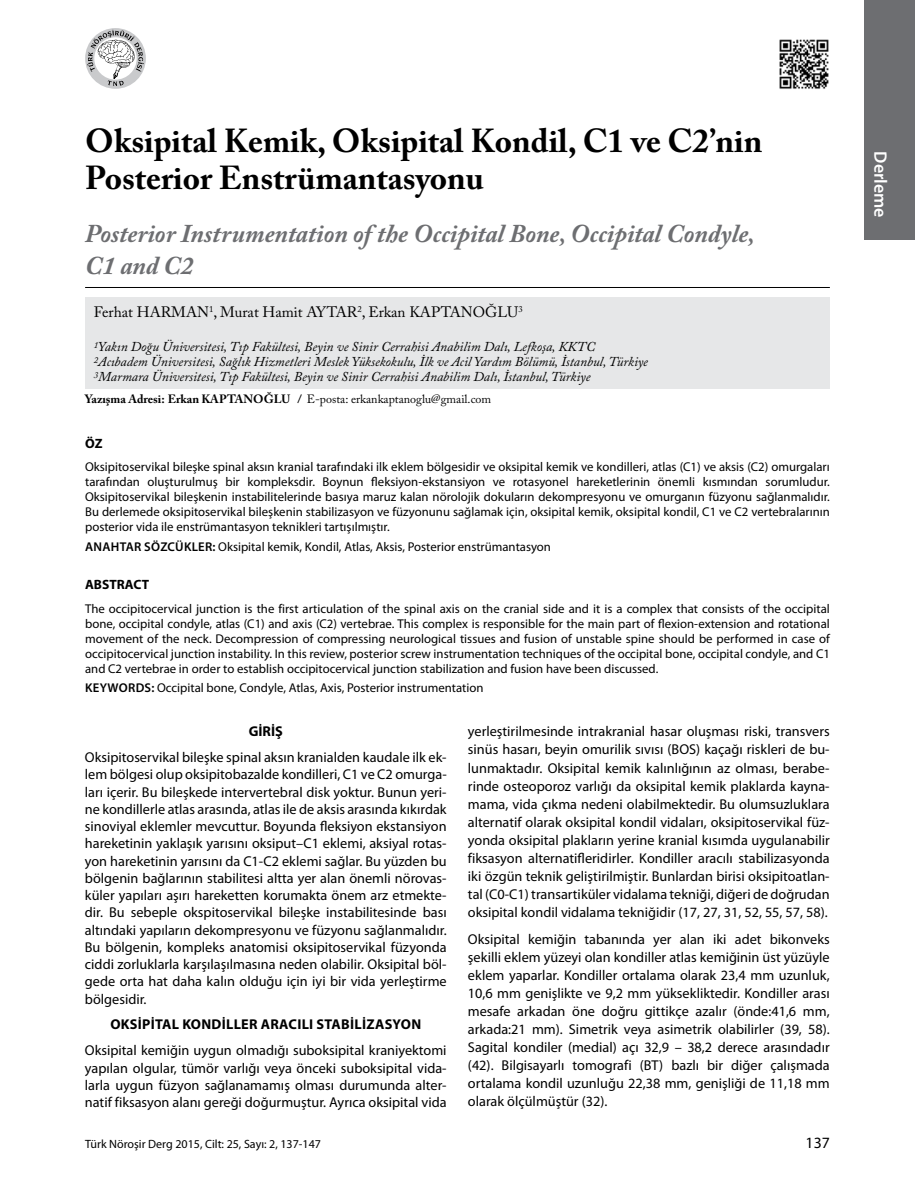
<style>
.page{position:relative;width:915px;height:1191px;background:#fff}
.page>*{position:absolute;margin:0;border:0;box-sizing:border-box;transform-origin:0 0}
.t1{font:700 33px/37.5px "Adobe Caslon Pro";color:#000}
.t2{font:italic 700 25.5px/31.5px "Adobe Caslon Pro";color:#6d6e71}
.t3{font:600 18px "Myriad Pro";color:#fff}
.t4{font:15.75px "Myriad Pro";color:#000}
.t5{font:15px "Adobe Caslon Pro";color:#000}
.t6{font:14.25px/18px "Myriad Pro";color:#000;text-align:justify}
.t7{font:700 14.25px "Myriad Pro";color:#000}
.t8{font:italic 13.5px/15px "Adobe Caslon Pro";color:#000}
.t9{font:700 13.5px "Myriad Pro";color:#000}
.t10{font:12.75px/15px "Myriad Pro";color:#000;text-align:justify}
.t11{font:600 12.75px "Myriad Pro";letter-spacing:.02em;color:#000}
.t12{font:12px "Adobe Caslon Pro";color:#000}
.t13{font:12px "Myriad Pro";color:#000}
.s1{font-weight:700}
.s2{font-weight:600}
</style>
<div class="page">
<div style="left:863px;top:0;width:51px;height:240px;background:#6d6e71"></div>
<svg style="left:85px;top:28px;width:61px;height:61px"></svg>
<svg style="left:87px;top:30px;width:57px;height:56px"></svg>
<div style="left:85px;top:297px;width:744px;height:92px;background:#e6e7e8"></div>
<hr style="left:85px;top:287px;width:744px;height:1px;background:#000">
<img style="left:779px;top:39px;width:50px;height:50px">
<h1 class="t1" style="left:85px;top:122px;width:678px">Oksipital Kemik, Oksipital Kondil, C1 ve C2’nin<br>Posterior Enstrümantasyonu</h1>
<h2 class="t2" style="left:85px;top:218px;width:670px">Posterior Instrumentation of the Occipital Bone, Occipital Condyle,<br>C1 and C2</h2>
<p class="t5" style="left:94px;top:303px;width:430px">Ferhat HARMAN<sup>1</sup>, Murat Hamit AYTAR<sup>2</sup>, Erkan KAPTANOĞLU<sup>3</sup></p>
<p class="t8" style="left:94px;top:338px;width:555px"><sup>1</sup>Yakın Doğu Üniversitesi, Tıp Fakültesi, Beyin ve Sinir Cerrahisi Anabilim Dalı, Lefkoşa, KKTC<br><sup>2</sup>Acıbadem Üniversitesi, Sağlık Hizmetleri Meslek Yüksekokulu, İlk ve Acil Yardım Bölümü, İstanbul, Türkiye<br><sup>3</sup>Marmara Üniversitesi, Tıp Fakültesi, Beyin ve Sinir Cerrahisi Anabilim Dalı, İstanbul, Türkiye</p>
<p class="t12" style="left:85px;top:392px;width:407px"><span class="s1">Yazışma Adresi: Erkan KAPTANOĞLU /</span> E-posta: erkankaptanoglu@gmail.com</p>
<p class="t9" style="left:85px;top:434px;width:19px">ÖZ</p>
<p class="t10" style="left:85px;top:459px;width:746px">Oksipitoservikal bileşke spinal aksın kranial tarafındaki ilk eklem bölgesidir ve oksipital kemik ve kondilleri, atlas (C1) ve aksis (C2) omurgaları tarafından oluşturulmuş bir kompleksdir. Boynun fleksiyon-ekstansiyon ve rotasyonel hareketlerinin önemli kısmından sorumludur.<br>Oksipitoservikal bileşkenin instabilitelerinde basıya maruz kalan nörolojik dokuların dekompresyonu ve omurganın füzyonu sağlanmalıdır.<br>Bu derlemede oksipitoservikal bileşkenin stabilizasyon ve füzyonunu sağlamak için, oksipital kemik, oksipital kondil, C1 ve C2 vertebralarının posterior vida ile enstrümantasyon teknikleri tartışılmıştır.</p>
<p class="t10" style="left:85px;top:538px;width:467px"><span class="s2">ANAHTAR SÖZCÜKLER:</span> Oksipital kemik, Kondil, Atlas, Aksis, Posterior enstrümantasyon</p>
<p class="t9" style="left:85px;top:576px;width:65px">ABSTRACT</p>
<p class="t10" style="left:85px;top:600px;width:746px">The occipitocervical junction is the first articulation of the spinal axis on the cranial side and it is a complex that consists of the occipital bone, occipital condyle, atlas (C1) and axis (C2) vertebrae. This complex is responsible for the main part of flexion-extension and rotational movement of the neck. Decompression of compressing neurological tissues and fusion of unstable spine should be performed in case of occipitocervical junction instability. In this review, posterior screw instrumentation techniques of the occipital bone, occipital condyle, and C1 and C2 vertebrae in order to establish occipitocervical junction stabilization and fusion have been discussed.</p>
<p class="t11" style="left:85px;top:679px;width:52px">KEYWORDS</p>
<p class="t10" style="left:151px;top:680px;width:333px"><span class="s2">:</span> Occipital bone, Condyle, Atlas, Axis, Posterior instrumentation</p>
<p class="t7" style="left:249px;top:722px;width:35px">GİRİŞ</p>
<p class="t6" style="left:85px;top:748px;width:363px;line-height:17.2px">Oksipitoservikal bileşke spinal aksın kranialden kaudale ilk ek&shy;lem bölgesi olup oksipitobazalde kondilleri, C1 ve C2 omurga&shy;ları içerir. Bu bileşkede intervertebral disk yoktur. Bunun yeri&shy;ne kondillerle atlas arasında, atlas ile de aksis arasında kıkırdak sinoviyal eklemler mevcuttur. Boyunda fleksiyon ekstansiyon hareketinin yaklaşık yarısını oksiput–C1 eklemi, aksiyal rotas&shy;yon hareketinin yarısını da C1-C2 eklemi sağlar. Bu yüzden bu bölgenin bağlarının stabilitesi altta yer alan önemli nörovas&shy;küler yapıları aşırı hareketten korumakta önem arz etmekte&shy;dir. Bu sebeple okspitoservikal bileşke instabilitesinde bası altındaki yapıların dekompresyonu ve füzyonu sağlanmalıdır.<br>Bu bölgenin, kompleks anatomisi oksipitoservikal füzyonda ciddi zorluklarla karşılaşılmasına neden olabilir. Oksipital böl&shy;gede orta hat daha kalın olduğu için iyi bir vida yerleştirme bölgesidir.</p>
<p class="t7" style="left:110px;top:1015px;width:19px">OKSIPITAL</p>
<p class="t7" style="left:182px;top:1015px;width:18px">KONDILLER</p>
<p class="t7" style="left:261px;top:1015px;width:18px">ARACILI</p>
<p class="t7" style="left:316px;top:1015px;width:17px">STABILIZASYON</p>
<p class="t6" style="left:85px;top:1041px;width:363px;line-height:17.2px">Oksipital kemiğin uygun olmadığı suboksipital kraniyektomi yapılan olgular, tümör varlığı veya önceki suboksipital vida&shy;larla uygun füzyon sağlanamamış olması durumunda alter&shy;natif fiksasyon alanı gereği doğurmuştur. Ayrıca oksipital vida</p>
<p class="t6" style="left:468px;top:722px;width:363px">yerleştirilmesinde intrakranial hasar oluşması riski, transvers sinüs hasarı, beyin omurilik sıvısı (BOS) kaçağı riskleri de bu&shy;lunmaktadır. Oksipital kemik kalınlığının az olması, berabe&shy;rinde osteoporoz varlığı da oksipital kemik plaklarda kayna&shy;mama, vida çıkma nedeni olabilmektedir. Bu olumsuzluklara alternatif olarak oksipital kondil vidaları, oksipitoservikal füz&shy;yonda oksipital plakların yerine kranial kısımda uygulanabilir fiksasyon alternatifleridirler. Kondiller aracılı stabilizasyonda iki özgün teknik geliştirilmiştir. Bunlardan birisi oksipitoatlan&shy;tal (C0-C1) transartiküler vidalama tekniği, diğeri de doğrudan oksipital kondil vidalama tekniğidir (17, 27, 31, 52, 55, 57, 58).</p>
<p class="t6" style="left:468px;top:929px;width:363px">Oksipital kemiğin tabanında yer alan iki adet bikonveks şekilli eklem yüzeyi olan kondiller atlas kemiğinin üst yüzüyle eklem yaparlar. Kondiller ortalama olarak 23,4 mm uzunluk, 10,6 mm genişlikte ve 9,2 mm yüksekliktedir. Kondiller arası mesafe arkadan öne doğru gittikçe azalır (önde:41,6 mm, arkada:21 mm). Simetrik veya asimetrik olabilirler (39, 58).<br>Sagital kondiler (medial) açı 32,9 – 38,2 derece arasındadır (42). Bilgisayarlı tomografi (BT) bazlı bir diğer çalışmada ortalama kondil uzunluğu 22,38 mm, genişliği de 11,18 mm olarak ölçülmüştür (32).</p>
<p class="t13" style="left:85px;top:1137px;width:237px">Türk Nöroşir Derg 2015, Cilt: 25, Sayı: 2, 137-147</p>
<p class="t4" style="left:805px;top:1133px;width:26px">137</p>
<p class="t3" style="left:891px;top:151px;width:68px;rotate:90deg">DERLEME</p>
</div>
